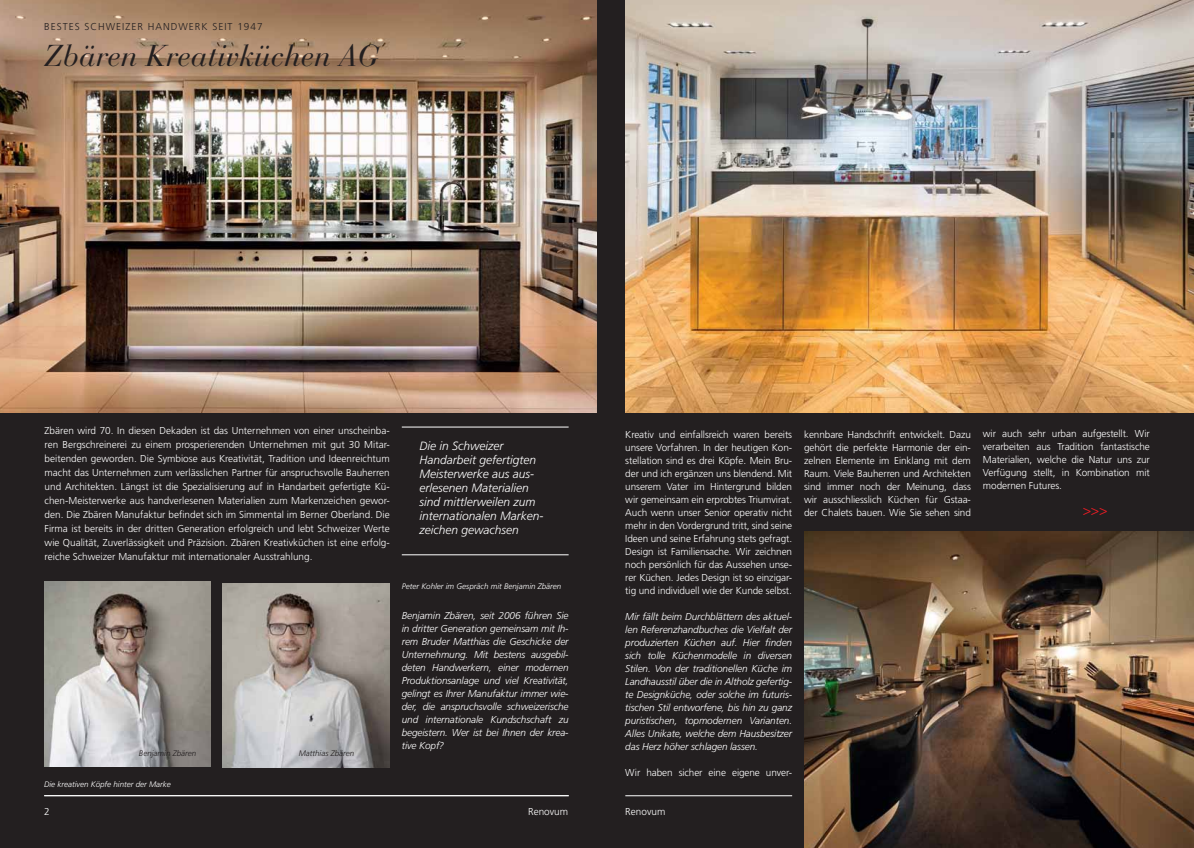
<style>
.page{position:relative;width:1194px;height:848px;background:#231f20}
.page>*{position:absolute;margin:0;border:0;box-sizing:border-box;transform-origin:0 0}
.t1{font:italic 30px "Bauer Bodoni";color:#231f20}
.t2{font:300 14px "Frutiger";color:#ed1c24}
.t3{font:italic 300 12px/14px "Frutiger";color:#fff}
.t4{font:300 10px/13px "Frutiger";letter-spacing:-.01em;color:#fff;text-align:justify}
.t5{font:italic 300 10px/13px "Frutiger";letter-spacing:-.01em;color:#fff;text-align:justify}
.t6{font:300 10px "Frutiger";letter-spacing:.1em;color:#231f20}
.t7{font:italic 300 8px "Frutiger";color:#fff}
.t8{font:italic 300 8px "Frutiger";color:#231f20}
</style>
<div class="page">
<hr style="left:625px;top:795px;width:167px;height:1px;background:#fff">
<img style="left:0;top:0;width:597px;height:413px">
<hr style="left:402px;top:427px;width:167px;height:1px;background:#fff">
<hr style="left:402px;top:554px;width:167px;height:1px;background:#fff">
<img style="left:625px;top:0;width:569px;height:413px">
<img style="left:804px;top:532px;width:390px;height:316px">
<hr style="left:44px;top:795px;width:525px;height:1px;background:#fff">
<img style="left:44px;top:582px;width:167px;height:184px">
<img style="left:223px;top:583px;width:167px;height:184px">
<p class="t6" style="left:44px;top:23px;width:220px">BESTES SCHWEIZER HANDWERK SEIT 1947</p>
<h1 class="t1" style="left:44px;top:44px;width:337px">Zbären Kreativküchen AG</h1>
<p class="t4" style="left:45px;top:424px;width:347px;line-height:14px">Zbären wird 70. In diesen Dekaden ist das Unternehmen von einer unscheinba&shy;ren Bergschreinerei zu einem prosperierenden Unternehmen mit gut 30 Mitar&shy;beitenden geworden. Die Symbiose aus Kreativität, Tradition und Ideenreichtum macht das Unternehmen zum verlässlichen Partner für anspruchsvolle Bauherren und Architekten. Längst ist die Spezialisierung auf in Handarbeit gefertigte Kü&shy;chen-Meisterwerke aus handverlesenen Materialien zum Markenzeichen gewor&shy;den. Die Zbären Manufaktur befindet sich im Simmental im Berner Oberland. Die Firma ist bereits in der dritten Generation erfolgreich und lebt Schweizer Werte wie Qualität, Zuverlässigkeit und Präzision. Zbären Kreativküchen ist eine erfolg&shy;reiche Schweizer Manufaktur mit internationaler Ausstrahlung.</p>
<p class="t8" style="left:139px;top:749px;width:59px">Benjamin Zbären</p>
<p class="t8" style="left:299px;top:749px;width:57px">Matthias Zbären</p>
<p class="t7" style="left:44px;top:780px;width:128px">Die kreativen Köpfe hinter der Marke</p>
<p class="t3" style="left:419px;top:439px;width:126px">Die in Schweizer<br>Handarbeit gefertigten<br>Meisterwerke aus aus&shy;erlesenen Materialien sind mittlerweilen zum internationalen Marken&shy;zeichen gewachsen</p>
<p class="t7" style="left:402px;top:582px;width:161px">Peter Kohler im Gespräch mit Benjamin Zbären</p>
<p class="t5" style="left:402px;top:610px;width:168px">Benjamin Zbären, seit 2006 führen Sie in dritter Generation gemeinsam mit Ih&shy;rem Bruder Matthias die Geschicke der Unternehmung. Mit bestens ausgebil&shy;deten Handwerkern, einer modernen Produktionsanlage und viel Kreativität, gelingt es Ihrer Manufaktur immer wie&shy;der, die anspruchsvolle schweizerische und internationale Kundschschaft zu begeistern. Wer ist bei Ihnen der krea&shy;tive Kopf?</p>
<p class="t4" style="left:625px;top:428px;width:168px">Kreativ und einfallsreich waren bereits unsere Vorfahren. In der heutigen Kon&shy;stellation sind es drei Köpfe. Mein Bru&shy;der und ich ergänzen uns blendend. Mit unserem Vater im Hintergrund bilden wir gemeinsam ein erprobtes Triumvirat.<br>Auch wenn unser Senior operativ nicht mehr in den Vordergrund tritt, sind seine Ideen und seine Erfahrung stets gefragt.<br>Design ist Familiensache. Wir zeichnen noch persönlich für das Aussehen unse&shy;rer Küchen. Jedes Design ist so einzigar&shy;tig und individuell wie der Kunde selbst.</p>
<p class="t5" style="left:625px;top:610px;width:168px">Mir fällt beim Durchblättern des aktuel&shy;len Referenzhandbuches die Vielfalt der produzierten Küchen auf. Hier finden sich tolle Küchenmodelle in diversen Stilen. Von der traditionellen Küche im Landhausstil über die in Altholz gefertig&shy;te Designküche, oder solche im futuris&shy;tischen Stil entworfene, bis hin zu ganz puristischen, topmodernen Varianten.<br>Alles Unikate, welche dem Hausbesitzer das Herz höher schlagen lassen.</p>
<p class="t4" style="left:625px;top:766px;width:168px">Wir haben sicher eine eigene unver-</p>
<p class="t4" style="left:44px;top:805px;width:7px">2</p>
<p class="t4" style="left:528px;top:805px;width:42px">Renovum</p>
<p class="t4" style="left:625px;top:805px;width:42px">Renovum</p>
<p class="t4" style="left:804px;top:428px;width:168px">kennbare Handschrift entwickelt. Dazu gehört die perfekte Harmonie der ein&shy;zelnen Elemente im Einklang mit dem Raum. Viele Bauherren und Architekten sind immer noch der Meinung, dass wir ausschliesslich Küchen für Gstaa&shy;der Chalets bauen. Wie Sie sehen sind</p>
<p class="t4" style="left:983px;top:427px;width:168px">wir auch sehr urban aufgestellt. Wir verarbeiten aus Tradition fantastische Materialien, welche die Natur uns zur Verfügung stellt, in Kombination mit modernen Futures.</p>
<h2 class="t2" style="left:1083px;top:504px;width:26px">&gt;&gt;&gt;</h2>
</div>
